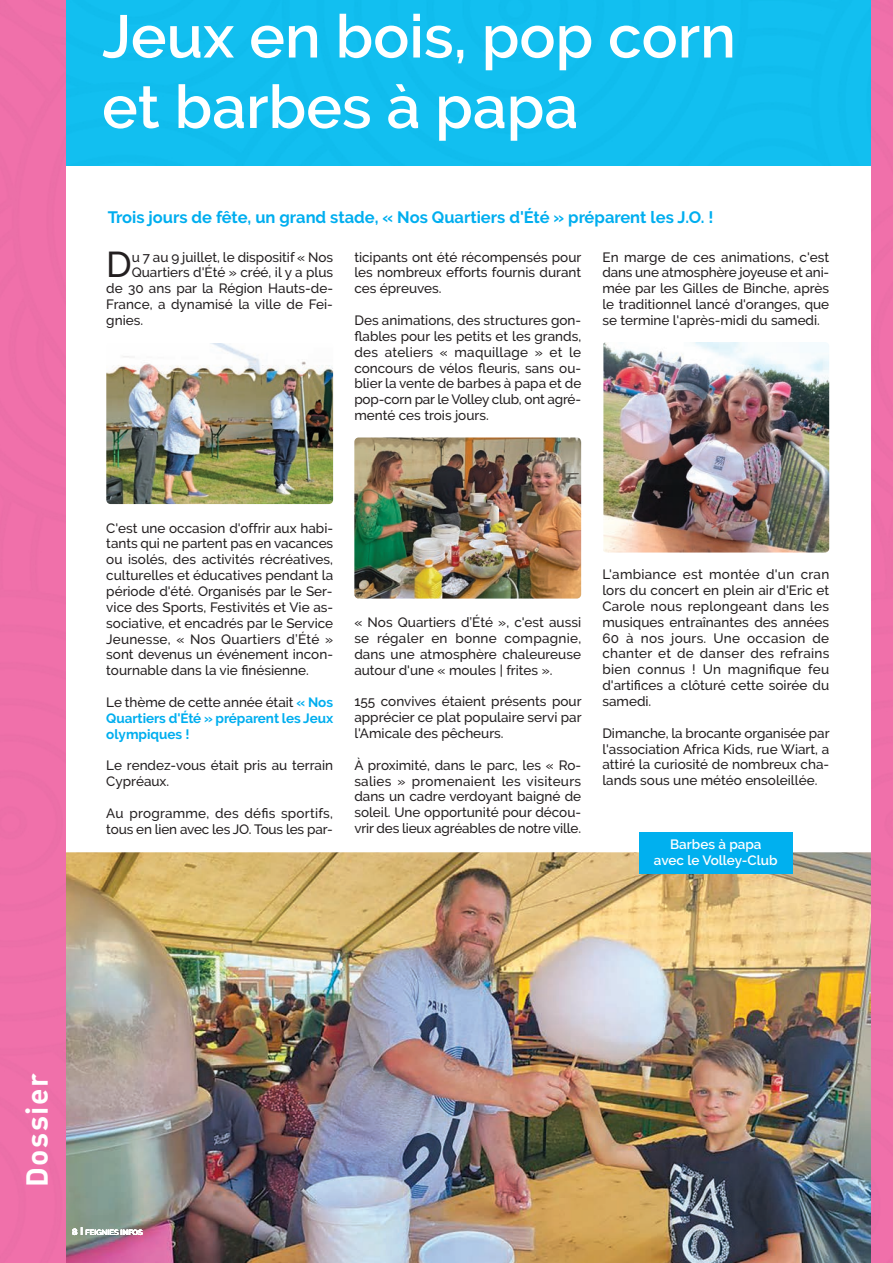
<style>
.page{position:relative;width:893px;height:1263px;background:#fff}
.page>*{position:absolute;margin:0;border:0;box-sizing:border-box;transform-origin:0 0}
.t1{font:600 60px/70.5px "Raleway";color:#fff}
.t2{font:500 35.85px "Raleway";color:#231f20}
.t3{font:30px "DIN Bold Alternate";letter-spacing:.05em;color:#fff}
.t4{font:700 16.5px "Raleway";color:#00aeef}
.t5{font:500 13.5px/15.9px "Raleway";color:#231f20;text-align:justify}
.t6{font:700 13.5px/15.9px "Raleway";letter-spacing:-.005em;color:#00aeef;text-align:justify}
.t7{font:600 13.5px/15.9px "Raleway";color:#fff;text-align:center}
.t8{font:500 7.5px "Raleway";color:#fff}
.s1{font-weight:500;color:#231f20}
.s2{font-weight:700;font-size:9px}
.s3{font-weight:400;font-size:15px}
.s4{font-weight:700}
</style>
<div class="page">
<img style="left:65px;top:852px;width:806px;height:411px">
<div style="left:65px;top:0;width:806px;height:166px;background:#12bff0"></div>
<div style="left:640px;top:832px;width:152px;height:41px;background:#00b0ef"></div>
<img style="left:106px;top:343px;width:227px;height:161px">
<img style="left:354px;top:437px;width:227px;height:161px">
<img style="left:603px;top:342px;width:226px;height:210px">
<h1 class="t1" style="left:102px;top:1px;width:635px">Jeux en bois, pop corn et barbes à papa</h1>
<p class="t4" style="left:108px;top:207px;width:607px">Trois jours de fête, un grand stade, « Nos Quartiers d'Été » préparent les J.O. !</p>
<h2 class="t2" style="left:106px;top:244px;width:27px">D</h2>
<p class="t5" style="left:132px;top:249px;width:203px">u 7 au 9 juillet, le dispositif « Nos</p>
<p class="t5" style="left:132px;top:265px;width:203px">Quartiers d'Été » créé, il y a plus</p>
<p class="t5" style="left:106px;top:281px;width:228px">de 30 ans par la Région Hauts-de-</p>
<p class="t5" style="left:106px;top:296px;width:228px">France, a dynamisé la ville de Fei-</p>
<p class="t5" style="left:106px;top:312px;width:38px">gnies.</p>
<p class="t5" style="left:354px;top:249px;width:229px">ticipants ont été récompensés pour les nombreux efforts fournis durant ces épreuves.</p>
<p class="t5" style="left:354px;top:312px;width:228px">Des animations, des structures gon&shy;flables pour les petits et les grands, des ateliers « maquillage » et le concours de vélos fleuris, sans ou&shy;blier la vente de barbes à papa et de pop-corn par le Volley club, ont agré&shy;menté ces trois jours.</p>
<p class="t5" style="left:602px;top:249px;width:228px">En marge de ces animations, c'est dans une atmosphère joyeuse et ani&shy;mée par les Gilles de Binche, après le traditionnel lancé d'oranges, que se termine l'après-midi du samedi.</p>
<p class="t5" style="left:106px;top:520px;width:228px">C'est une occasion d'offrir aux habi&shy;tants qui ne partent pas en vacances ou isolés, des activités récréatives, culturelles et éducatives pendant la période d'été. Organisés par le Ser&shy;vice des Sports, Festivités et Vie as&shy;sociative, et encadrés par le Service Jeunesse, « Nos Quartiers d’Été » sont devenus un événement incon&shy;tournable dans la vie finésienne.</p>
<p class="t6" style="left:106px;top:694px;width:228px"><span class="s1">Le thème de cette année était</span> « Nos Quartiers d'Été » préparent les Jeux olympiques !</p>
<p class="t5" style="left:106px;top:758px;width:228px">Le rendez-vous était pris au terrain<br>Cypréaux.</p>
<p class="t5" style="left:106px;top:805px;width:228px">Au programme, des défis sportifs, tous en lien avec les JO. Tous les par-</p>
<p class="t5" style="left:354px;top:614px;width:228px">« Nos Quartiers d’Été », c'est aussi se régaler en bonne compagnie, dans une atmosphère chaleureuse autour d'une « moules | frites ».</p>
<p class="t5" style="left:354px;top:694px;width:229px">155 convives étaient présents pour apprécier ce plat populaire servi par l'Amicale des pêcheurs.</p>
<p class="t5" style="left:354px;top:757px;width:228px">À proximité, dans le parc, les « Ro&shy;salies » promenaient les visiteurs dans un cadre verdoyant baigné de soleil. Une opportunité pour décou&shy;vrir des lieux agréables de notre ville.</p>
<p class="t5" style="left:602px;top:566px;width:228px">L'ambiance est montée d'un cran lors du concert en plein air d'Eric et Carole nous replongeant dans les musiques entraînantes des années 60 à nos jours. Une occasion de chanter et de danser des refrains bien connus ! Un magnifique feu d'artifices a clôturé cette soirée du samedi.</p>
<p class="t5" style="left:602px;top:725px;width:229px">Dimanche, la brocante organisée par l'association Africa Kids, rue Wiart, a attiré la curiosité de nombreux cha&shy;lands sous une météo ensoleillée.</p>
<p class="t7" style="left:654px;top:836px;width:125px">Barbes à papa avec le Volley-Club</p>
<h3 class="t3" style="left:26px;top:1187px;width:115px;rotate:-90deg">Dossier</h3>
<p class="t8" style="left:72px;top:1227px;width:72px"><span class="s2">8</span> <span class="s3">ı</span> FEIGNIES <span class="s4">INFOS</span></p>
</div>
